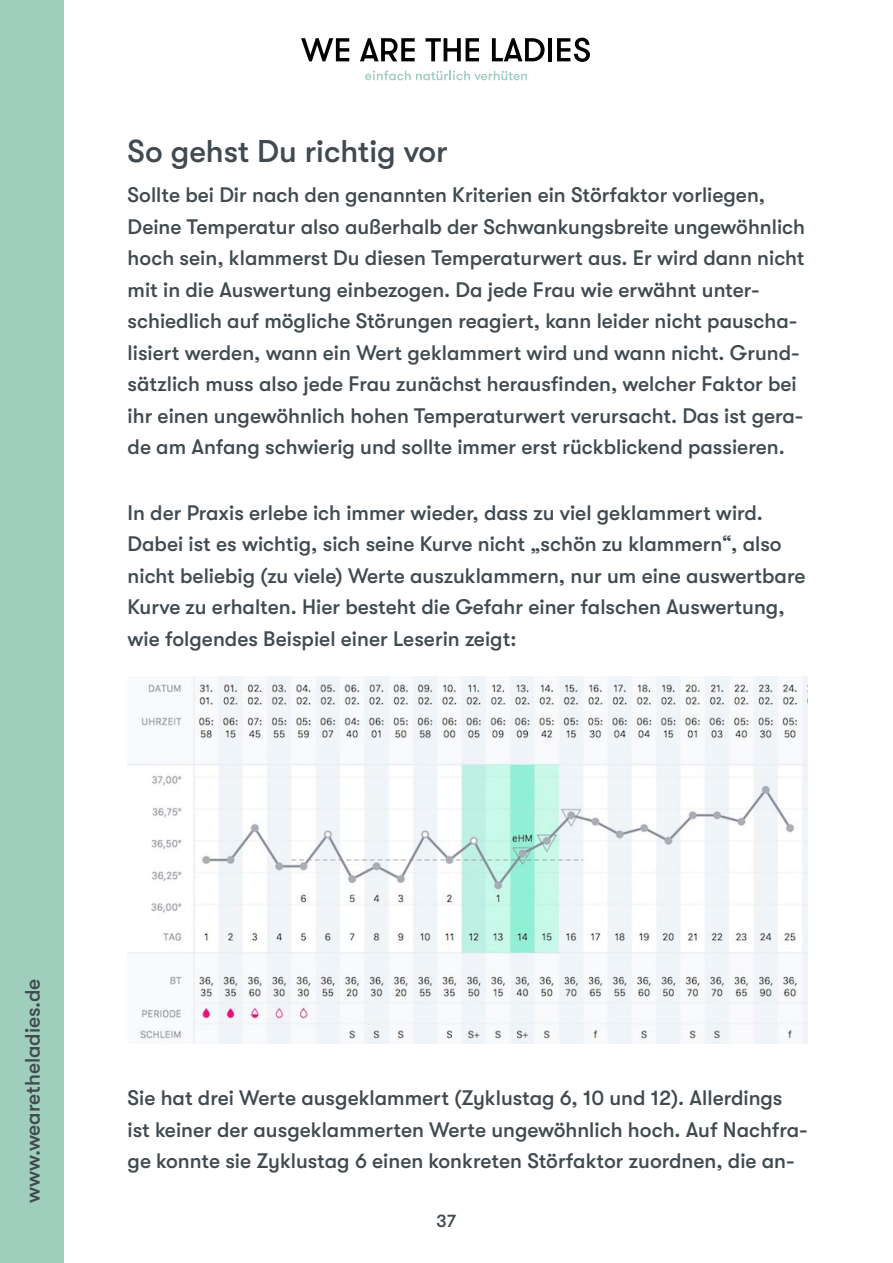
<style>
.page{position:relative;width:893px;height:1263px;background:#fff}
.page>*{position:absolute;margin:0;border:0;box-sizing:border-box;transform-origin:0 0}
.t1{font:500 31.5px "GT Walsheim";color:#404a4f}
.t2{font:500 21px/31.5px "GT Walsheim";color:#404a4f}
.t3{font:500 18px "GT Walsheim";color:#404a4f}
</style>
<div class="page">
<div style="left:0;top:0;width:64px;height:1263px;background:#9fcfbc"></div>
<svg style="left:301px;top:38px;width:48px;height:23px"></svg>
<svg style="left:360px;top:38px;width:55px;height:23px"></svg>
<svg style="left:425px;top:38px;width:54px;height:23px"></svg>
<svg style="left:492px;top:38px;width:53px;height:23px"></svg>
<hr style="left:548px;top:38px;width:4px;height:23px;background:#010202">
<svg style="left:557px;top:38px;width:33px;height:24px"></svg>
<svg style="left:365px;top:70px;width:162px;height:10px"></svg>
<img style="left:128px;top:676px;width:680px;height:368px">
<h1 class="t1" style="left:128px;top:133px;width:322px">So gehst Du richtig vor</h1>
<p class="t2" style="left:128px;top:179px;width:679px">Sollte bei Dir nach den genannten Kriterien ein Störfaktor vorliegen, Deine Temperatur also außerhalb der Schwankungsbreite ungewöhnlich hoch sein, klammerst Du diesen Temperaturwert aus. Er wird dann nicht mit in die Auswertung einbezogen. Da jede Frau wie erwähnt unter&shy;schiedlich auf mögliche Störungen reagiert, kann leider nicht pauscha&shy;lisiert werden, wann ein Wert geklammert wird und wann nicht. Grund&shy;sätzlich muss also jede Frau zunächst herausfinden, welcher Faktor bei ihr einen ungewöhnlich hohen Temperaturwert verursacht. Das ist gera&shy;de am Anfang schwierig und sollte immer erst rückblickend passieren.</p>
<p class="t2" style="left:128px;top:497px;width:679px">In der Praxis erlebe ich immer wieder, dass zu viel geklammert wird.<br>Dabei ist es wichtig, sich seine Kurve nicht „schön zu klammern“, also nicht beliebig (zu viele) Werte auszuklammern, nur um eine auswertbare Kurve zu erhalten. Hier besteht die Gefahr einer falschen Auswertung, wie folgendes Beispiel einer Leserin zeigt:</p>
<p class="t2" style="left:17px;top:1203px;width:226px;rotate:-90deg">www.wearetheladies.de</p>
<p class="t2" style="left:128px;top:1082px;width:682px">Sie hat drei Werte ausgeklammert (Zyklustag 6, 10 und 12). Allerdings ist keiner der ausgeklammerten Werte ungewöhnlich hoch. Auf Nachfra&shy;ge konnte sie Zyklustag 6 einen konkreten Störfaktor zuordnen, die an-</p>
<p class="t3" style="left:437px;top:1211px;width:21px">37</p>
</div>
